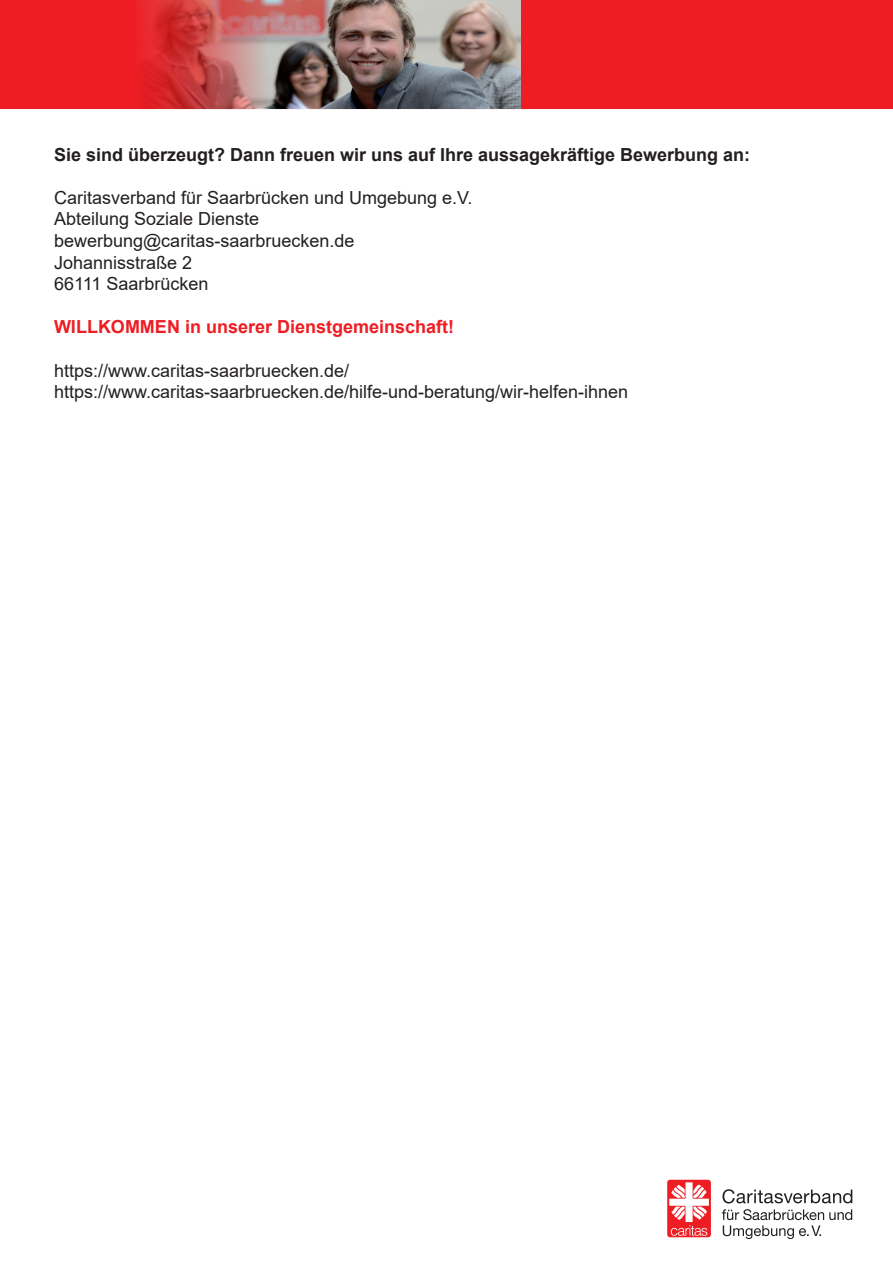
<style>
.page{position:relative;width:893px;height:1263px;background:#fff}
.page>*{position:absolute;margin:0;border:0;box-sizing:border-box;transform-origin:0 0}
.t1{font:18px "Arial";color:#231f20}
.t2{font:700 18px "Arial";color:#231f20}
.t3{font:700 18px "Arial";color:#ee1d23}
</style>
<div class="page">
<div style="left:667px;top:1180px;width:44px;height:57px;background:#ee1d23;border-radius:3px"></div>
<svg style="left:669px;top:1182px;width:40px;height:54px"></svg>
<svg style="left:722px;top:1209px;width:130px;height:30px"></svg>
<svg style="left:722px;top:1189px;width:130px;height:14px"></svg>
<div style="left:0;top:0;width:893px;height:110px;background:#ee1d23"></div>
<img style="left:136px;top:0;width:385px;height:109px">
<p class="t2" style="left:54px;top:141px;width:698px">Sie sind überzeugt? Dann freuen wir uns auf Ihre aussagekräftige Bewerbung an:</p>
<p class="t1" style="left:54px;top:185px;width:420px">Caritasverband für Saarbrücken und Umgebung e.V.</p>
<p class="t1" style="left:54px;top:207px;width:207px">Abteilung Soziale Dienste</p>
<p class="t1" style="left:54px;top:228px;width:302px">bewerbung@caritas-saarbruecken.de</p>
<p class="t1" style="left:54px;top:250px;width:140px">Johannisstraße 2</p>
<p class="t1" style="left:54px;top:271px;width:156px">66111 Saarbrücken</p>
<p class="t3" style="left:54px;top:314px;width:402px">WILLKOMMEN in unserer Dienstgemeinschaft!</p>
<p class="t1" style="left:54px;top:358px;width:297px">https://www.caritas-saarbruecken.de/</p>
<p class="t1" style="left:54px;top:379px;width:576px">https://www.caritas-saarbruecken.de/hilfe-und-beratung/wir-helfen-ihnen</p>
</div>
